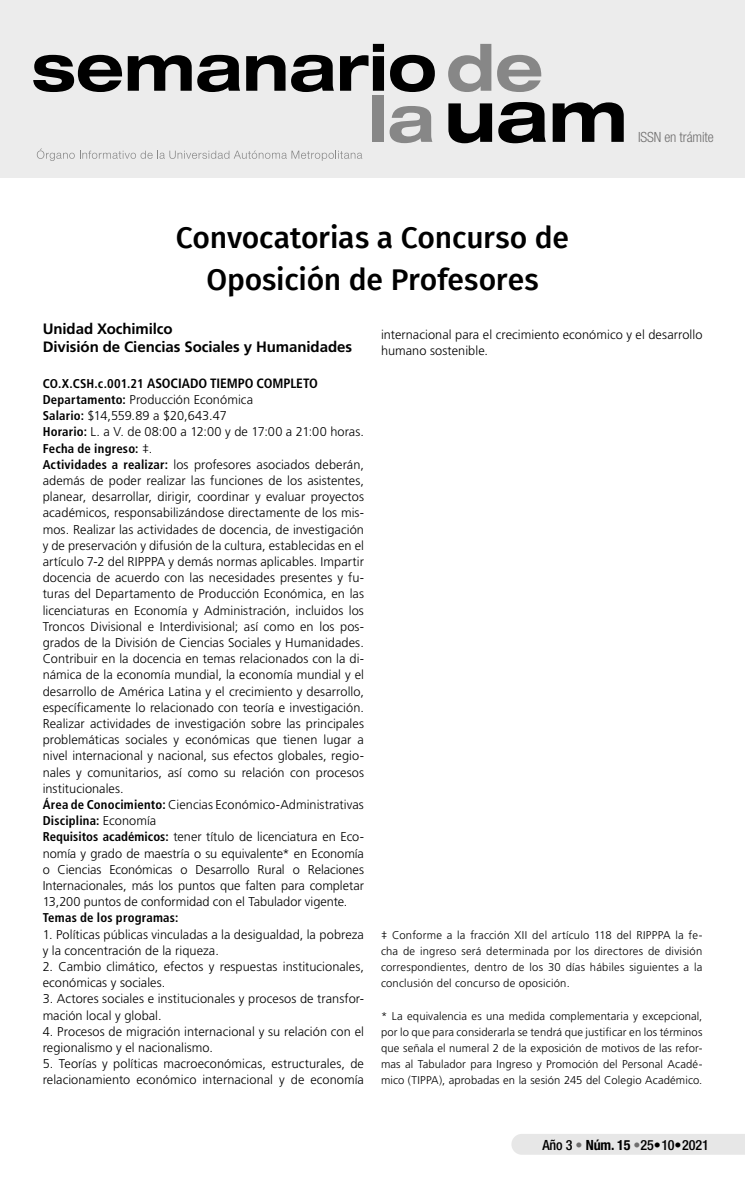
<style>
.page{position:relative;width:745px;height:1191px;background:#fff}
.page>*{position:absolute;margin:0;border:0;box-sizing:border-box;transform-origin:0 0}
.t1{font:500 30px/42px "Fira Sans";letter-spacing:-.005em;color:#000;text-align:center}
.t2{font:700 15px/18px "Frutiger LT Std";letter-spacing:-.005em;color:#000}
.t3{font:500 condensed 14.1px "Helvetica Neue LT Std";letter-spacing:-.01em;color:#000}
.t4{font:300 condensed 14.1px "Helvetica Neue LT Std";letter-spacing:-.01em;color:#706f6f}
.t5{font:700 condensed 13.5px "Frutiger LT Std";letter-spacing:-.005em;color:#000}
.t6{font:300 12.75px/16.2px "Frutiger LT Std";letter-spacing:.005em;color:#000}
.t7{font:700 condensed 12.75px "Frutiger LT Std";letter-spacing:.015em;color:#000}
.t8{font:300 11.25px/16px "Frutiger LT Std";letter-spacing:.015em;color:#000;text-align:justify}
.s1{font-size:12.75px}
.s2{font-weight:700;font-stretch:condensed}
.s3{color:#706f6f}
.s4{font-weight:700}
</style>
<div class="page">
<div style="left:0;top:0;width:744px;height:177px;background:#e9e9e9"></div>
<div style="left:372px;top:95px;width:12px;height:47px;background:#878787"></div>
<svg style="left:389px;top:106px;width:43px;height:37px"></svg>
<svg style="left:448px;top:103px;width:44px;height:40px"></svg>
<svg style="left:498px;top:102px;width:47px;height:41px"></svg>
<svg style="left:552px;top:102px;width:71px;height:40px"></svg>
<svg style="left:33px;top:55px;width:89px;height:37px"></svg>
<svg style="left:128px;top:55px;width:63px;height:36px"></svg>
<svg style="left:197px;top:55px;width:43px;height:37px"></svg>
<svg style="left:246px;top:55px;width:39px;height:36px"></svg>
<svg style="left:291px;top:55px;width:43px;height:37px"></svg>
<svg style="left:340px;top:44px;width:44px;height:47px"></svg>
<svg style="left:390px;top:55px;width:44px;height:37px"></svg>
<svg style="left:448px;top:44px;width:93px;height:48px"></svg>
<div style="left:511px;top:1134px;width:233px;height:20px;background:#e7e7e7"></div>
<svg style="left:37px;top:148px;width:325px;height:13px"></svg>
<h1 class="t1" style="left:176px;top:215px;width:394px">Convocatorias a Concurso de<br>Oposición de Profesores</h1>
<p class="t4" style="left:637px;top:129px;width:77px">ISSN en trámite</p>
<p class="t2" style="left:43px;top:320px;width:311px">Unidad Xochimilco<br>División de Ciencias Sociales y Humanidades</p>
<p class="t5" style="left:43px;top:375px;width:276px"><span class="s1">CO.X.CSH.c.001.21</span> ASOCIADO TIEMPO COMPLETO</p>
<p class="t6" style="left:43px;top:392px;width:322px"><span class="s2">Departamento:</span> Producción Económica<br><span class="s2">Salario:</span> $14,559.89 a $20,643.47<br><span class="s2">Horario:</span> L. a V. de 08:00 a 12:00 y de 17:00 a 21:00 horas.<br><span class="s2">Fecha de ingreso:</span> ‡.<br><span class="s2">Actividades a realizar:</span> los profesores asociados deberán, además de poder realizar las funciones de los asistentes, planear, desarrollar, dirigir, coordinar y evaluar proyectos académicos, responsabilizándose directamente de los mis&shy;mos. Realizar las actividades de docencia, de investigación y de preservación y difusión de la cultura, establecidas en el artículo 7-2 del RIPPPA y demás normas aplicables. Impartir docencia de acuerdo con las necesidades presentes y fu&shy;turas del Departamento de Producción Económica, en las licenciaturas en Economía y Administración, incluidos los Troncos Divisional e Interdivisional; así como en los pos&shy;grados de la División de Ciencias Sociales y Humanidades.<br>Contribuir en la docencia en temas relacionados con la di&shy;námica de la economía mundial, la economía mundial y el desarrollo de América Latina y el crecimiento y desarrollo, específicamente lo relacionado con teoría e investigación.<br>Realizar actividades de investigación sobre las principales problemáticas sociales y económicas que tienen lugar a nivel internacional y nacional, sus efectos globales, regio&shy;nales y comunitarios, así como su relación con procesos institucionales.<br><span class="s2">Área de Conocimiento:</span> Ciencias Económico-Administrativas <span class="s2">Disciplina:</span> Economía<br><span class="s2">Requisitos académicos:</span> tener título de licenciatura en Eco&shy;nomía y grado de maestría o su equivalente* en Economía o Ciencias Económicas o Desarrollo Rural o Relaciones Internacionales, más los puntos que falten para completar 13,200 puntos de conformidad con el Tabulador vigente.</p>
<p class="t7" style="left:43px;top:910px;width:137px">Temas de los programas:</p>
<p class="t6" style="left:43px;top:926px;width:322px">1. Políticas públicas vinculadas a la desigualdad, la pobreza y la concentración de la riqueza.</p>
<p class="t6" style="left:43px;top:958px;width:322px">2. Cambio climático, efectos y respuestas institucionales, económicas y sociales.</p>
<p class="t6" style="left:43px;top:991px;width:322px">3. Actores sociales e institucionales y procesos de transfor&shy;mación local y global.</p>
<p class="t6" style="left:43px;top:1023px;width:322px">4. Procesos de migración internacional y su relación con el regionalismo y el nacionalismo.</p>
<p class="t6" style="left:43px;top:1056px;width:322px">5. Teorías y políticas macroeconómicas, estructurales, de relacionamiento económico internacional y de economía</p>
<p class="t6" style="left:381px;top:327px;width:323px">internacional para el crecimiento económico y el desarrollo humano sostenible.</p>
<p class="t8" style="left:381px;top:927px;width:323px">‡ Conforme a la fracción XII del artículo 118 del RIPPPA la fe&shy;cha de ingreso será determinada por los directores de división correspondientes, dentro de los 30 días hábiles siguientes a la conclusión del concurso de oposición.</p>
<p class="t8" style="left:381px;top:1008px;width:323px">* La equivalencia es una medida complementaria y excepcional, por lo que para considerarla se tendrá que justificar en los términos que señala el numeral 2 de la exposición de motivos de las refor&shy;mas al Tabulador para Ingreso y Promoción del Personal Acadé&shy;mico (TIPPA), aprobadas en la sesión 245 del Colegio Académico.</p>
<p class="t3" style="left:542px;top:1136px;width:168px">Año 3 <span class="s3">•</span> <span class="s4">Núm. 15</span> <span class="s3">•</span>25•10•2021</p>
</div>
